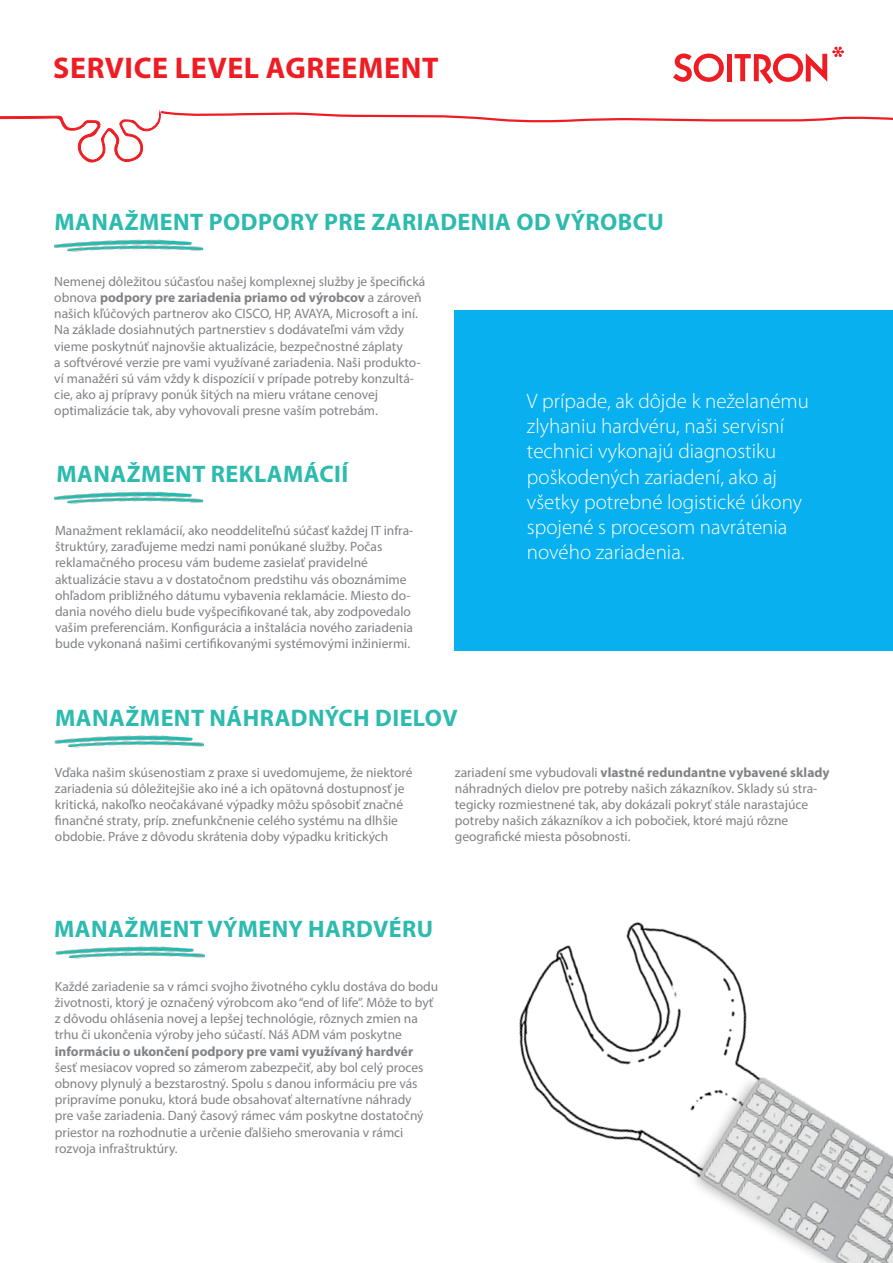
<style>
.page{position:relative;width:893px;height:1263px;background:#fff}
.page>*{position:absolute;margin:0;border:0;box-sizing:border-box;transform-origin:0 0}
.t1{font:700 30px "Myriad Pro";letter-spacing:.02em;color:#ee1d23}
.t2{font:700 24px "Myriad Pro";letter-spacing:.02em;color:#2cbbae}
.t3{font:300 21px/25.2px "Myriad Pro";color:#fff}
.t4{font:13.5px/16.2px "Myriad Pro";color:#808285}
.s1{font-weight:700}
</style>
<div class="page">
<img style="left:54px;top:239px;width:150px;height:13px">
<img style="left:54px;top:491px;width:150px;height:13px">
<img style="left:54px;top:735px;width:150px;height:13px">
<svg style="left:0;top:47px;width:893px;height:116px"></svg>
<img style="left:55px;top:946px;width:150px;height:13px">
<div style="left:455px;top:310px;width:438px;height:341px;background:#08b0ef"></div>
<img style="left:519px;top:922px;width:374px;height:341px">
<p class="t1" style="left:53px;top:48px;width:387px">SERVICE LEVEL AGREEMENT</p>
<p class="t2" style="left:54px;top:207px;width:611px">MANAŽMENT PODPORY PRE ZARIADENIA OD VÝROBCU</p>
<p class="t4" style="left:54px;top:273px;width:373px">Nemenej dôležitou súčasťou našej komplexnej služby je špecifická obnova <span class="s1">podpory pre zariadenia priamo od výrobcov</span> a zároveň našich kľúčových partnerov ako CISCO, HP, AVAYA, Microsoft a iní.</p>
<p class="t4" style="left:54px;top:322px;width:368px">Na základe dosiahnutých partnerstiev s dodávateľmi vám vždy vieme poskytnúť najnovšie aktualizácie, bezpečnostné záplaty<br>a softvérové verzie pre vami využívané zariadenia. Naši produkto&shy;ví manažéri sú vám vždy k dispozícií v prípade potreby konzultá&shy;cie, ako aj prípravy ponúk šitých na mieru vrátane cenovej optimalizácie tak, aby vyhovovali presne vaším potrebám.</p>
<p class="t2" style="left:57px;top:459px;width:293px">MANAŽMENT REKLAMÁCIÍ</p>
<p class="t4" style="left:55px;top:522px;width:360px">Manažment reklamácií, ako neoddeliteľnú súčasť každej IT infra&shy;štruktúry, zaraďujeme medzi nami ponúkané služby. Počas reklamačného procesu vám budeme zasielať pravidelné aktualizácie stavu a v dostatočnom predstihu vás oboznámime ohľadom približného dátumu vybavenia reklamácie. Miesto do&shy;dania nového dielu bude vyšpecifikované tak, aby zodpovedalo vašim preferenciám. Konfigurácia a inštalácia nového zariadenia bude vykonaná našimi certifikovanými systémovými inžiniermi.</p>
<p class="t2" style="left:55px;top:702px;width:404px">MANAŽMENT NÁHRADNÝCH DIELOV</p>
<p class="t3" style="left:527px;top:389px;width:283px">V prípade, ak dôjde k neželanému zlyhaniu hardvéru, naši servisní technici vykonajú diagnostiku poškodených zariadení, ako aj všetky potrebné logistické úkony spojené s procesom navrátenia nového zariadenia.</p>
<p class="t4" style="left:55px;top:764px;width:359px">Vďaka našim skúsenostiam z praxe si uvedomujeme, že niektoré zariadenia sú dôležitejšie ako iné a ich opätovná dostupnosť je kritická, nakoľko neočakávané výpadky môžu spôsobiť značné finančné straty, príp. znefunkčnenie celého systému na dlhšie obdobie. Práve z dôvodu skrátenia doby výpadku kritických</p>
<p class="t4" style="left:455px;top:764px;width:376px">zariadení sme vybudovali <span class="s1">vlastné redundantne vybavené sklady </span>náhradných dielov pre potreby našich zákazníkov. Sklady sú stra&shy;tegicky rozmiestnené tak, aby dokázali pokryť stále narastajúce potreby našich zákazníkov a ich pobočiek, ktoré majú rôzne geografické miesta pôsobnosti.</p>
<p class="t2" style="left:54px;top:913px;width:381px">MANAŽMENT VÝMENY HARDVÉRU</p>
<p class="t4" style="left:55px;top:978px;width:385px">Každé zariadenie sa v rámci svojho životného cyklu dostáva do bodu životnosti, ktorý je označený výrobcom ako “end of life”. Môže to byť z dôvodu ohlásenia novej a lepšej technológie, rôznych zmien na trhu či ukončenia výroby jeho súčastí. Náš ADM vám poskytne <span class="s1">informáciu o ukončení podpory pre vami využívaný hardvér </span>šesť mesiacov vopred so zámerom zabezpečiť, aby bol celý proces obnovy plynulý a bezstarostný. Spolu s danou informáciu pre vás pripravíme ponuku, ktorá bude obsahovať alternatívne náhrady<br>pre vaše zariadenia. Daný časový rámec vám poskytne dostatočný priestor na rozhodnutie a určenie ďalšieho smerovania v rámci rozvoja infraštruktúry.</p>
</div>
